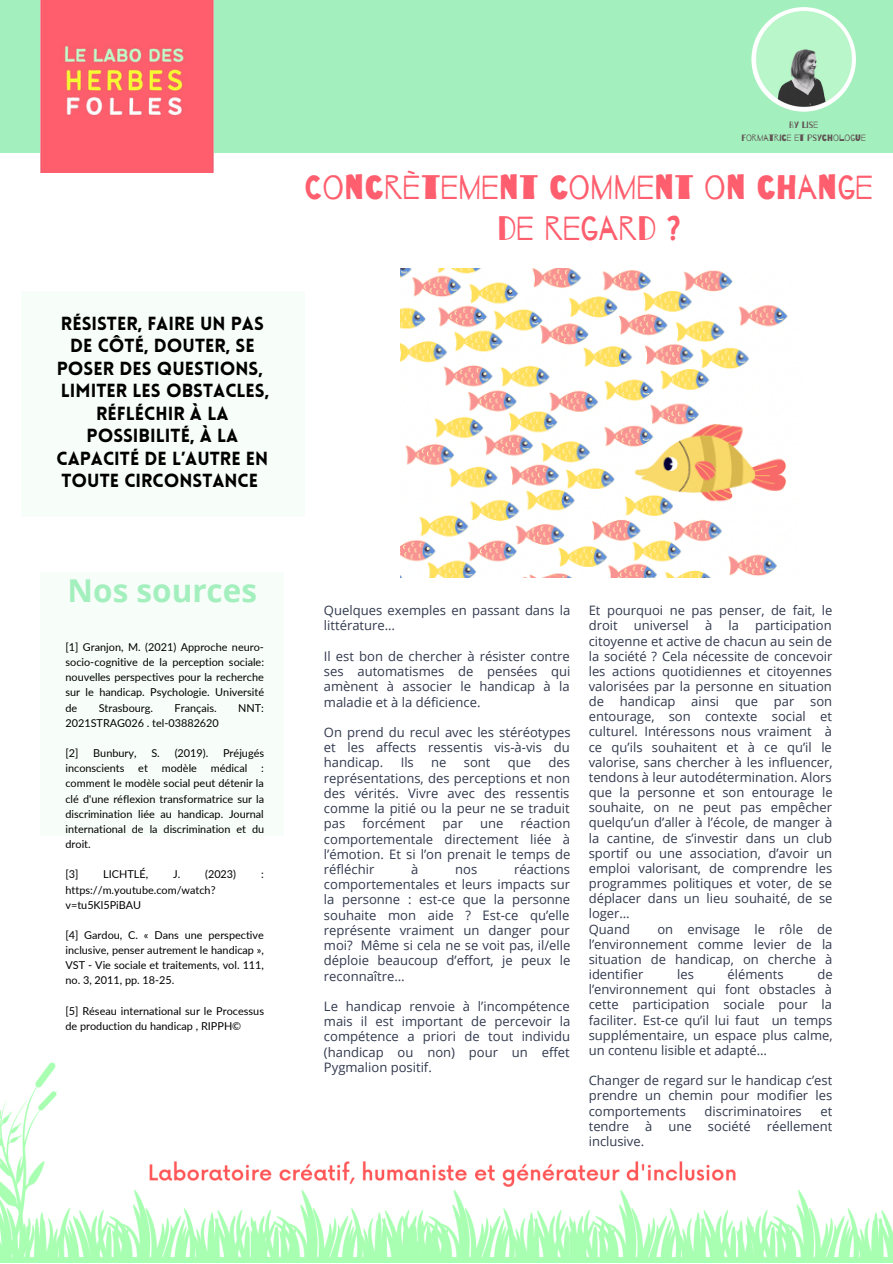
<style>
.page{position:relative;width:893px;height:1264px;background:#fff}
.page>*{position:absolute;margin:0;border:0;box-sizing:border-box;transform-origin:0 0}
.t1{font:33.9px/40.7px "Barrio";color:#fe5e6d;text-align:center}
.t2{font:700 31.5px "Open Sans";color:#a4efbe}
.t3{font:900 18.6px/22.5px "Lovelo";color:#000;text-align:center}
.t4{font:13.05px/15.1px "Open Sans";color:#31394d;text-align:justify}
.t5{font:10.8px/15.1px "Lato";color:#000;text-align:justify}
.t6{font:9.3px/12.3px "Barrio";color:#605353;text-align:center}
</style>
<div class="page">
<div style="left:0;top:0;width:892px;height:153px;background:#a4efbe"></div>
<div style="left:41px;top:572px;width:243px;height:546px;background:#f7fdf9"></div>
<div style="left:21px;top:292px;width:283px;height:225px;background:#f7fdf9"></div>
<img style="left:400px;top:268px;width:388px;height:309px">
<img style="left:0;top:1062px;width:892px;height:200px">
<img style="left:751px;top:7px;width:104px;height:105px;border-radius:50%">
<img style="left:41px;top:0;width:173px;height:172px">
<h3 class="t3" style="left:56px;top:314px;width:214px">RÉSISTER, FAIRE UN PAS<br>DE CÔTÉ, DOUTER, SE<br>POSER DES QUESTIONS,<br>LIMITER LES OBSTACLES,<br>RÉFLÉCHIR À LA<br>POSSIBILITÉ, À LA<br>CAPACITÉ DE L’AUTRE EN<br>TOUTE CIRCONSTANCE</h3>
<h2 class="t2" style="left:68px;top:568px;width:191px">Nos sources</h2>
<p class="t5" style="left:65px;top:639px;width:200px">[1] Granjon, M. (2021) Approche neuro&shy;socio-cognitive de la perception sociale: nouvelles perspectives pour la recherche sur le handicap. Psychologie. Université de</p>
<p class="t5" style="left:99px;top:700px;width:56px">Strasbourg.</p>
<p class="t5" style="left:174px;top:700px;width:44px">Français.</p>
<p class="t5" style="left:238px;top:700px;width:27px">NNT:</p>
<p class="t5" style="left:65px;top:715px;width:155px">2021STRAG026 . tel-03882620</p>
<p class="t5" style="left:65px;top:745px;width:14px">[2]</p>
<p class="t5" style="left:93px;top:745px;width:45px">Bunbury,</p>
<p class="t5" style="left:151px;top:745px;width:58px">S. (2019).</p>
<p class="t5" style="left:223px;top:745px;width:42px">Préjugés</p>
<p class="t5" style="left:65px;top:760px;width:60px">inconscients</p>
<p class="t5" style="left:138px;top:760px;width:11px">et</p>
<p class="t5" style="left:162px;top:760px;width:37px">modèle</p>
<p class="t5" style="left:211px;top:760px;width:38px">médical</p>
<p class="t5" style="left:65px;top:760px;width:200px;text-indent:196px">: comment le modèle social peut détenir la clé d'une réflexion transformatrice sur la discrimination liée au handicap. Journal international de la discrimination et du droit.</p>
<p class="t5" style="left:65px;top:866px;width:14px">[3]</p>
<p class="t5" style="left:103px;top:866px;width:46px">LICHTLÉ,</p>
<p class="t5" style="left:173px;top:866px;width:65px">J. (2023)</p>
<p class="t5" style="left:261px;top:866px;width:4px">:</p>
<p class="t5" style="left:65px;top:881px;width:152px">https://m.youtube.com/watch? v=tu5Kl5PiBAU</p>
<p class="t5" style="left:65px;top:927px;width:200px">[4] Gardou, C. « Dans une perspective inclusive, penser autrement le handicap », VST - Vie sociale et traitements, vol. 111, no. 3, 2011, pp. 18-25.</p>
<p class="t5" style="left:65px;top:1003px;width:200px">[5] Réseau international sur le Processus de production du handicap , RIPPH©</p>
<p class="t6" style="left:741px;top:119px;width:126px">BY LISE<br>FORMATRICE ET PSYCHOLOGUE</p>
<h1 class="t1" style="left:304px;top:168px;width:570px">CONCRÈTEMENT COMMENT ON CHANGE<br>DE REGARD ?</h1>
<p class="t4" style="left:324px;top:602px;width:248px">Quelques exemples en passant dans la littérature…</p>
<p class="t4" style="left:324px;top:648px;width:248px">Il est bon de chercher à résister contre ses automatismes de pensées qui amènent à associer le handicap à la maladie et à la déficience.</p>
<p class="t4" style="left:324px;top:724px;width:248px">On prend du recul avec les stéréotypes et les affects ressentis vis-à-vis du handicap.</p>
<p class="t4" style="left:324px;top:754px;width:248px;text-indent:224px">des représentations, des perceptions et non des vérités. Vivre avec des ressentis comme la pitié ou la peur ne se traduit pas</p>
<p class="t4" style="left:400px;top:754px;width:15px">Ils</p>
<p class="t4" style="left:431px;top:754px;width:17px">ne</p>
<p class="t4" style="left:464px;top:754px;width:28px">sont</p>
<p class="t4" style="left:508px;top:754px;width:25px">que</p>
<p class="t4" style="left:324px;top:815px;width:248px;text-indent:196px">réaction comportementale directement liée à l’émotion. Et si l’on prenait le temps de réfléchir</p>
<p class="t4" style="left:362px;top:815px;width:65px">forcément</p>
<p class="t4" style="left:442px;top:815px;width:22px">par</p>
<p class="t4" style="left:480px;top:815px;width:25px">une</p>
<p class="t4" style="left:324px;top:861px;width:248px;text-indent:190px">réactions comportementales et leurs impacts sur la personne : est-ce que la personne souhaite mon aide ? Est-ce qu’elle représente vraiment un danger pour moi? Même si cela ne se voit pas, il/elle déploie beaucoup d’effort, je peux le reconnaître…</p>
<p class="t4" style="left:324px;top:998px;width:248px">Le handicap renvoie à l’incompétence mais il est important de percevoir la compétence a priori de tout individu (handicap ou non) pour un effet Pygmalion positif.</p>
<p class="t4" style="left:411px;top:861px;width:9px">à</p>
<p class="t4" style="left:455px;top:861px;width:24px">nos</p>
<p class="t4" style="left:588px;top:602px;width:245px;text-align:left">Et pourquoi ne pas penser, de fait, le droit universel à la participation citoyenne et active de chacun au sein de la société ? Cela nécessite de concevoir les actions quotidiennes et citoyennes valorisées par la personne en situation de handicap ainsi que par son entourage, son contexte social et culturel. Intéressons nous vraiment à ce qu’ils souhaitent et à ce qu’il le valorise, sans chercher à les influencer, tendons à leur autodétermination. Alors que la personne et son entourage le souhaite, on ne peut pas empêcher quelqu’un d’aller à l’école, de manger à la cantine, de s’investir dans un club sportif ou une association, d’avoir un emploi valorisant, de comprendre les programmes politiques et voter, de se déplacer dans un lieu souhaité, de se loger…<br>Quand</p>
<p class="t4" style="left:588px;top:921px;width:245px;text-indent:69px">on envisage le rôle de l’environnement comme levier de la situation de handicap, on cherche à identifier</p>
<p class="t4" style="left:677px;top:966px;width:18px">les</p>
<p class="t4" style="left:727px;top:966px;width:57px">éléments</p>
<p class="t4" style="left:588px;top:966px;width:245px;text-indent:228px">de l’environnement qui font obstacles à cette participation sociale pour la faciliter. Est-ce qu’il lui faut un temps supplémentaire, un espace plus calme, un contenu lisible et adapté…</p>
<p class="t4" style="left:588px;top:1072px;width:245px">Changer de regard sur le handicap c’est prendre un chemin pour modifier les comportements</p>
<p class="t4" style="left:704px;top:1102px;width:99px">discriminatoires</p>
<p class="t4" style="left:588px;top:1102px;width:245px;text-indent:232px">et tendre à une société réellement inclusive.</p>
</div>
